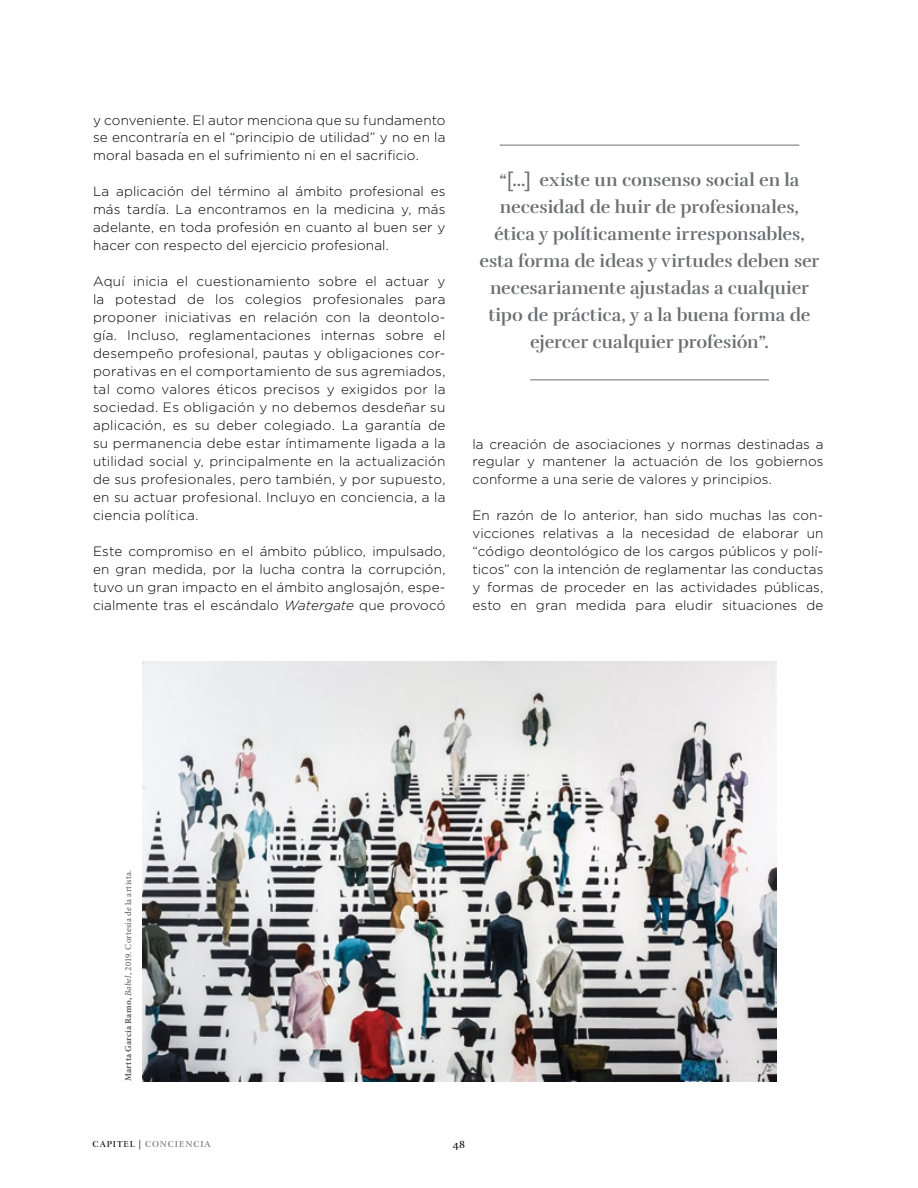
<style>
.page{position:relative;width:918px;height:1188px;background:#fff}
.page>*{position:absolute;margin:0;border:0;box-sizing:border-box;transform-origin:0 0}
.t1{font:18px/27px "Rufina Stencil Bold";color:#6d6e71;text-align:center}
.t2{font:300 13.5px/18px "Gotham";letter-spacing:.01em;color:#000;text-align:justify}
.t3{font:10.5px "Rufina Stencil Regular";color:#000}
.t4{font:9px "Minion Pro";letter-spacing:.025em;color:#58595b}
.t5{font:9px "Rufina Stencil Regular";letter-spacing:.1em;color:#6d6e71}
.s1{font-style:italic}
.s2{font-weight:700}
.s3{color:#000}
</style>
<div class="page">
<hr style="left:500px;top:145px;width:299px;height:1px;background:#6d6e71">
<hr style="left:530px;top:380px;width:239px;height:1px;background:#6d6e71">
<img style="left:142px;top:662px;width:634px;height:419px">
<p class="t2" style="left:93px;top:110px;width:354px">y conveniente. El autor menciona que su fundamento se encontraría en el “principio de utilidad” y no en la moral basada en el sufrimiento ni en el sacrificio.</p>
<p class="t2" style="left:93px;top:182px;width:354px">La aplicación del término al ámbito profesional es más tardía. La encontramos en la medicina y, más adelante, en toda profesión en cuanto al buen ser y hacer con respecto del ejercicio profesional.</p>
<p class="t2" style="left:93px;top:272px;width:354px">Aquí inicia el cuestionamiento sobre el actuar y la potestad de los colegios profesionales para proponer iniciativas en relación con la deontolo&shy;gía. Incluso, reglamentaciones internas sobre el desempeño profesional, pautas y obligaciones cor&shy;porativas en el comportamiento de sus agremiados, tal como valores éticos precisos y exigidos por la sociedad. Es obligación y no debemos desdeñar su aplicación, es su deber colegiado. La garantía de su permanencia debe estar íntimamente ligada a la utilidad social y, principalmente en la actualización de sus profesionales, pero también, y por supuesto, en su actuar profesional. Incluyo en conciencia, a la ciencia política.</p>
<p class="t2" style="left:93px;top:542px;width:354px">Este compromiso en el ámbito público, impulsado, en gran medida, por la lucha contra la corrupción, tuvo un gran impacto en el ámbito anglosajón, espe&shy;cialmente tras el escándalo <span class="s1">Watergate</span> que provocó</p>
<p class="t1" style="left:480px;top:167px;width:341px">“[…] existe un consenso social en la necesidad de huir de profesionales, ética y políticamente irresponsables, esta forma de ideas y virtudes deben ser necesariamente ajustadas a cualquier tipo de práctica, y a la buena forma de ejercer cualquier profesión”.</p>
<p class="t2" style="left:472px;top:434px;width:353px">la creación de asociaciones y normas destinadas a regular y mantener la actuación de los gobiernos conforme a una serie de valores y principios.</p>
<p class="t2" style="left:472px;top:506px;width:352px">En razón de lo anterior, han sido muchas las con&shy;vicciones relativas a la necesidad de elaborar un “código deontológico de los cargos públicos y polí&shy;ticos” con la intención de reglamentar las conductas y formas de proceder en las actividades públicas, esto en gran medida para eludir situaciones de</p>
<p class="t4" style="left:122px;top:1081px;width:213px;rotate:-90deg"><span class="s2">Martta García Ramo,</span> <span class="s1">Babel</span>, 2019. Cortesía de la artista.</p>
<p class="t5" style="left:93px;top:1139px;width:120px"><span class="s3">CAPITEL |</span> CONCIENCIA</p>
<p class="t3" style="left:453px;top:1138px;width:14px">48</p>
</div>
